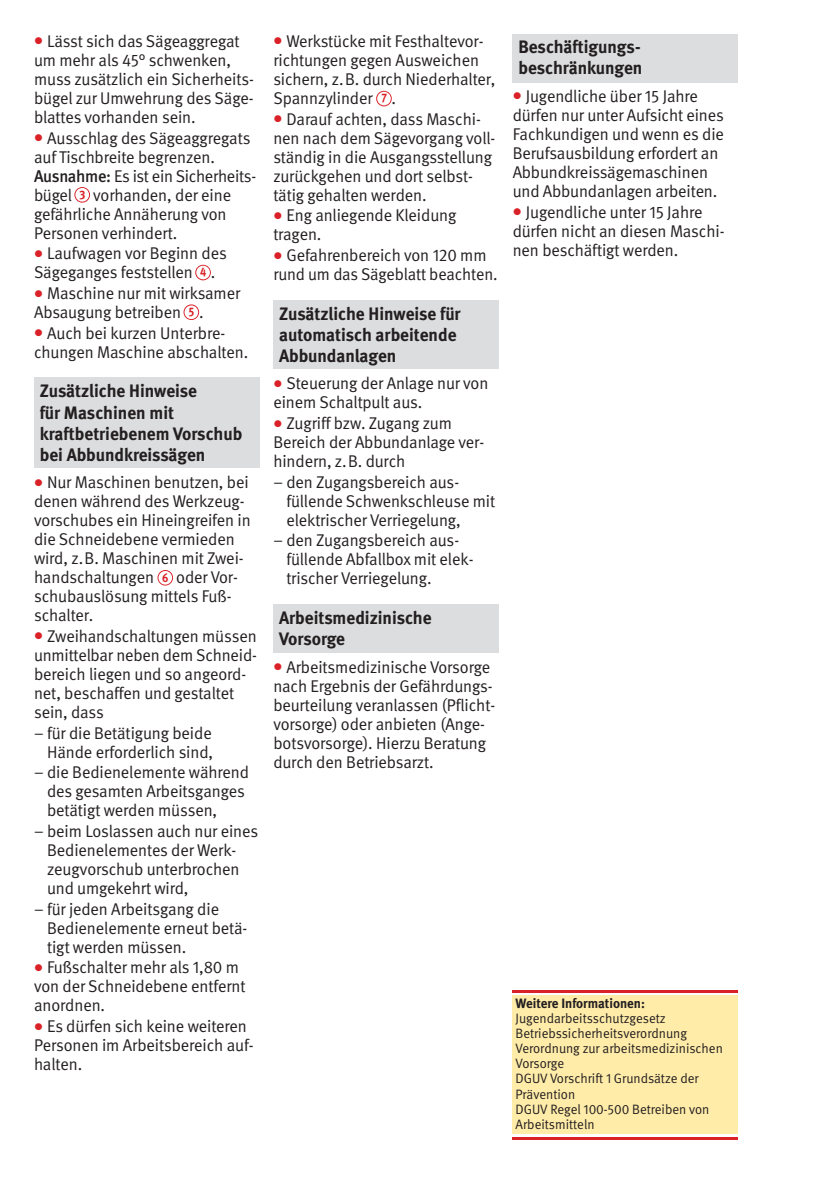
<style>
.page{position:relative;width:840px;height:1191px;background:#fff}
.page>*{position:absolute;margin:0;border:0;box-sizing:border-box;transform-origin:0 0}
.t1{font:700 18px/21px "DGUV Meta";color:#231f20}
.t2{font:17px/19px "DGUV Meta";letter-spacing:-.005em;color:#231f20}
.t3{font:13.6px/15px "DGUV Meta";color:#231f20}
.t4{font:700 13.6px "DGUV Meta";color:#231f20}
.t5{font:700 12.4px "DGUV Meta";color:#da2128;scale:.9 1}
.s1{color:#da2128}
.s2{font-weight:500}
</style>
<div class="page">
<div style="left:512px;top:995px;width:225px;height:138px;background:#ffeca9"></div>
<hr style="left:512px;top:989px;width:225px;height:3px;background:#da2128">
<hr style="left:512px;top:1137px;width:225px;height:3px;background:#da2128">
<div style="left:512px;top:34px;width:225px;height:48px;background:#dcddde"></div>
<div style="left:34px;top:377px;width:225px;height:91px;background:#dcddde"></div>
<div style="left:273px;top:300px;width:225px;height:68px;background:#dcddde"></div>
<svg style="left:157px;top:570px;width:16px;height:15px"></svg>
<div style="left:158px;top:571px;width:14px;height:13px;background:#fff;border-radius:50%"></div>
<svg style="left:195px;top:265px;width:16px;height:15px"></svg>
<div style="left:196px;top:266px;width:14px;height:13px;background:#fff;border-radius:50%"></div>
<svg style="left:183px;top:304px;width:16px;height:16px"></svg>
<div style="left:184px;top:305px;width:14px;height:14px;background:#fff;border-radius:50%"></div>
<svg style="left:74px;top:187px;width:16px;height:16px"></svg>
<div style="left:75px;top:188px;width:14px;height:14px;background:#fff;border-radius:50%"></div>
<div style="left:273px;top:604px;width:225px;height:48px;background:#dcddde"></div>
<svg style="left:376px;top:91px;width:15px;height:15px"></svg>
<div style="left:377px;top:92px;width:13px;height:13px;background:#fff;border-radius:50%"></div>
<p class="t2" style="left:34px;top:33px;width:221px"><span class="s1">●</span> Lässt sich das Sägeaggregat um mehr als 45° schwenken, muss zusätzlich ein Sicherheits&shy;bügel zur Umwehrung des Säge&shy;blattes vorhanden sein.</p>
<p class="t2" style="left:34px;top:129px;width:223px"><span class="s1">●</span> Ausschlag des Sägeaggregats auf Tischbreite begrenzen.<br><span class="s2">Ausnahme:</span> Es ist ein Sicherheits - bügel vorhanden, der eine gefährliche Annäherung von<br>Personen verhindert.</p>
<p class="t2" style="left:34px;top:245px;width:194px"><span class="s1">●</span> Laufwagen vor Beginn des<br>Sägeganges feststellen .</p>
<p class="t2" style="left:34px;top:285px;width:208px"><span class="s1">●</span> Maschine nur mit wirksamer<br>Absaugung betreiben .</p>
<p class="t2" style="left:34px;top:325px;width:215px"><span class="s1">●</span> Auch bei kurzen Unterbre&shy;chungen Maschine abschalten.</p>
<p class="t1" style="left:40px;top:382px;width:204px">Zusätzliche Hinweise<br>für Maschinen mit<br>kraft betriebenem Vorschub bei Abbundkreissägen</p>
<p class="t2" style="left:34px;top:474px;width:218px"><span class="s1">●</span> Nur Maschinen benutzen, bei denen während des Werkzeug&shy;vorschubes ein Hineingreifen in die Schneidebene vermieden wird, z.B. Maschinen mit Zwei&shy;handschaltungen</p>
<p class="t5" style="left:79px;top:189px;width:8px">3</p>
<p class="t5" style="left:200px;top:267px;width:8px">4</p>
<p class="t5" style="left:189px;top:307px;width:8px">5</p>
<p class="t2" style="left:34px;top:569px;width:205px;text-indent:142px">oder Vor&shy;schubauslösung mittels Fuß&shy;schalter.</p>
<p class="t2" style="left:34px;top:627px;width:224px"><span class="s1">●</span> Zweihandschaltungen müssen unmittelbar neben dem Schneid - bereich liegen und so angeord&shy;net, beschaffen und gestaltet sein, dass</p>
<p class="t2" style="left:34px;top:724px;width:180px;text-align:right">− für die Betätigung beide<br>Hände erforderlich sind,</p>
<p class="t2" style="left:47px;top:764px;width:203px;text-indent:-13px">− die Bedienelemente während des gesamten Arbeitsganges betätigt werden müssen,</p>
<p class="t2" style="left:47px;top:823px;width:212px;text-indent:-13px">− beim Loslassen auch nur eines<br>Bedienelementes der Werk&shy;zeugvorschub unterbrochen und umgekehrt wird,</p>
<p class="t2" style="left:47px;top:900px;width:202px;text-indent:-13px">− für jeden Arbeitsgang die<br>Bedienelemente erneut betä&shy;tigt werden müssen.</p>
<p class="t2" style="left:34px;top:959px;width:213px"><span class="s1">●</span> Fußschalter mehr als 1,80 m von der Schneidebene entfernt anordnen.</p>
<p class="t2" style="left:34px;top:1018px;width:221px"><span class="s1">●</span> Es dürfen sich keine weiteren<br>Personen im Arbeitsbereich auf&shy;halten.</p>
<p class="t5" style="left:162px;top:572px;width:8px">6</p>
<p class="t2" style="left:273px;top:33px;width:223px"><span class="s1">●</span> Werkstücke mit Festhaltevor&shy;richtungen gegen Ausweichen sichern, z.B. durch Niederhalter,<br>Spannzylinder .</p>
<p class="t2" style="left:273px;top:110px;width:223px"><span class="s1">●</span> Darauf achten, dass Maschi&shy;nen nach dem Sägevorgang voll&shy;ständig in die Ausgangsstellung zurückgehen und dort selbst - tätig gehalten werden.</p>
<p class="t2" style="left:273px;top:207px;width:184px"><span class="s1">●</span> Eng anliegende Kleidung tragen.</p>
<p class="t2" style="left:273px;top:247px;width:226px"><span class="s1">●</span> Gefahrenbereich von 120 mm rund um das Sägeblatt beachten.</p>
<p class="t1" style="left:279px;top:304px;width:183px">Zusätzliche Hinweise für automatisch arbeitende<br>Abbundanlagen</p>
<p class="t2" style="left:273px;top:375px;width:216px"><span class="s1">●</span> Steuerung der Anlage nur von einem Schaltpult aus.</p>
<p class="t2" style="left:273px;top:415px;width:212px"><span class="s1">●</span> Zugriff bzw. Zugang zum<br>Bereich der Abbundanlage ver - hindern, z.B. durch</p>
<p class="t2" style="left:286px;top:473px;width:210px;text-indent:-13px">− den Zugangsbereich aus - füllende Schwenkschleuse mit elektrischer Verriegelung,</p>
<p class="t2" style="left:286px;top:532px;width:188px;text-indent:-13px">− den Zugangsbereich aus - füllende Abfallbox mit elek - trischer Verriegelung.</p>
<p class="t1" style="left:279px;top:609px;width:154px">Arbeitsmedizinische<br>Vorsorge</p>
<p class="t2" style="left:273px;top:658px;width:223px"><span class="s1">●</span> Arbeitsmedizinische Vorsorge nach Ergebnis der Gefährdungs&shy;beurteilung veranlassen (Pflicht&shy;vorsorge) oder anbieten (Ange&shy;botsvorsorge). Hierzu Beratung durch den Betriebsarzt.</p>
<p class="t5" style="left:381px;top:93px;width:8px">7</p>
<p class="t1" style="left:518px;top:38px;width:125px">Beschäftigungs - beschränkungen</p>
<p class="t2" style="left:512px;top:88px;width:213px"><span class="s1">●</span> Jugendliche über 15 Jahre dürfen nur unter Aufsicht eines<br>Fachkundigen und wenn es die<br>Berufsausbildung erfordert an<br>Abbundkreissägemaschinen und Abbundanlagen arbeiten.</p>
<p class="t2" style="left:512px;top:203px;width:213px"><span class="s1">●</span> Jugendliche unter 15 Jahre dürfen nicht an diesen Maschi&shy;nen beschäftigt werden.</p>
<p class="t4" style="left:515px;top:998px;width:131px">Weitere Informationen:</p>
<p class="t3" style="left:515px;top:1012px;width:209px">Jugendarbeitsschutzgesetz<br>Betriebssicherheitsverordnung<br>Verordnung zur arbeitsmedizinischen<br>Vorsorge<br>DGUV Vorschrift 1 Grundsätze der<br>Prävention<br>DGUV Regel 100-500 Betreiben von<br>Arbeitsmitteln</p>
</div>
